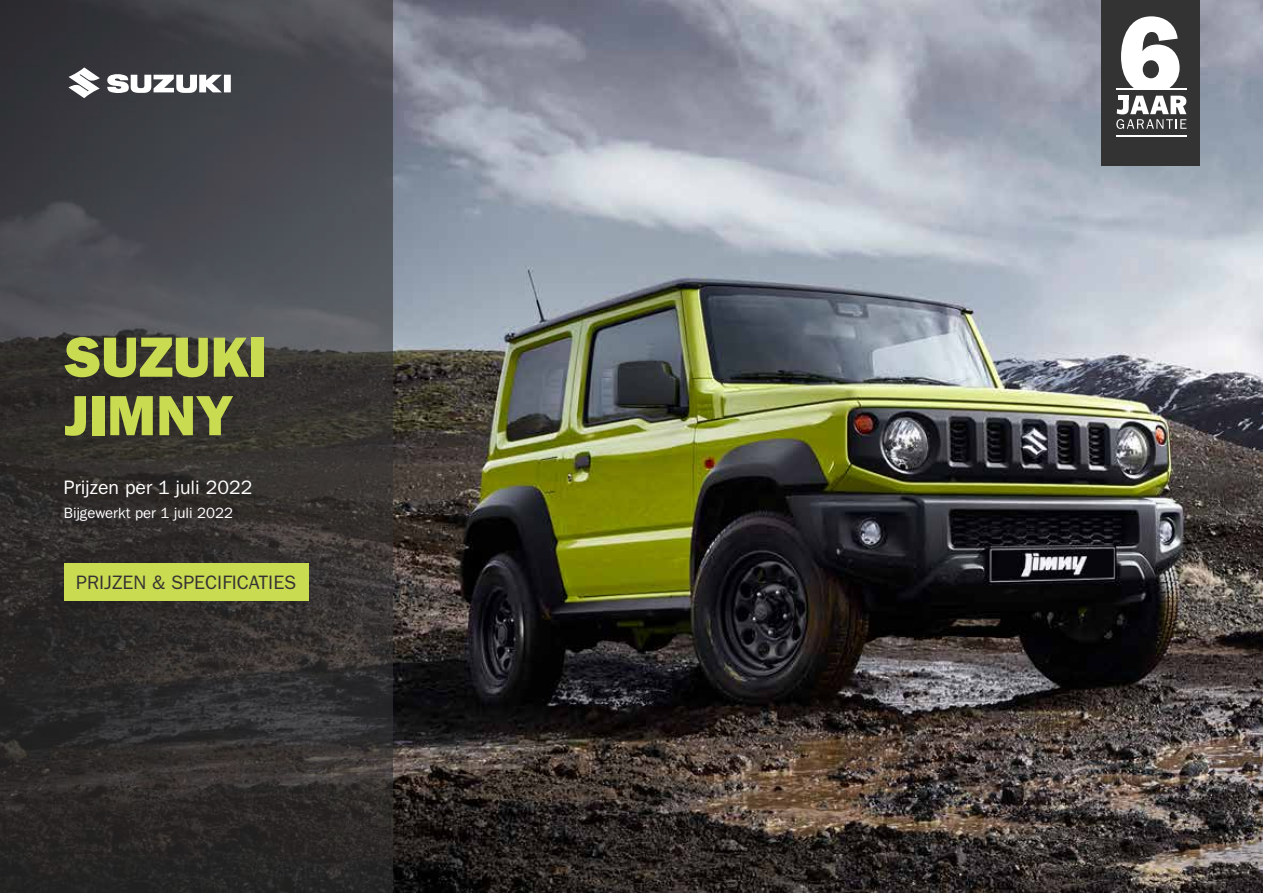
<style>
.page{position:relative;width:1263px;height:893px;background:#fff}
.page>*{position:absolute;margin:0;border:0;box-sizing:border-box;transform-origin:0 0}
.t1{font:57px/58.5px "ITC Franklin Gothic Std Hvy";color:#c9db50}
.t2{font:19.5px "ITC Franklin Gothic Std";color:#343333}
.t3{font:19.5px "ITC Franklin Gothic Std";color:#fff}
.t4{font:15px "ITC Franklin Gothic Std";color:#fff}
</style>
<div class="page">
<img style="left:392px;top:0;width:871px;height:893px">
<svg style="left:0;top:0;width:392px;height:893px;background:#393839"></svg>
<div style="left:1101px;top:0;width:98px;height:165px;background:#333"></div>
<svg style="left:1121px;top:16px;width:58px;height:72px"></svg>
<svg style="left:1116px;top:96px;width:70px;height:33px"></svg>
<hr style="left:1116px;top:135px;width:71px;height:1px;background:#fff">
<hr style="left:1116px;top:88px;width:71px;height:1px;background:#fff">
<div style="left:224px;top:75px;width:7px;height:17px;background:#fff"></div>
<svg style="left:107px;top:73px;width:115px;height:21px"></svg>
<svg style="left:68px;top:67px;width:32px;height:31px"></svg>
<div style="left:64px;top:563px;width:245px;height:38px;background:#c9db50"></div>
<h1 class="t1" style="left:64px;top:328px;width:204px">SUZUKI<br>JIMNY</h1>
<h2 class="t3" style="left:64px;top:476px;width:190px">Prijzen per 1 juli 2022</h2>
<p class="t4" style="left:64px;top:504px;width:171px">Bijgewerkt per 1 juli 2022</p>
<h2 class="t2" style="left:76px;top:571px;width:222px">PRIJZEN &amp; SPECIFICATIES</h2>
</div>
